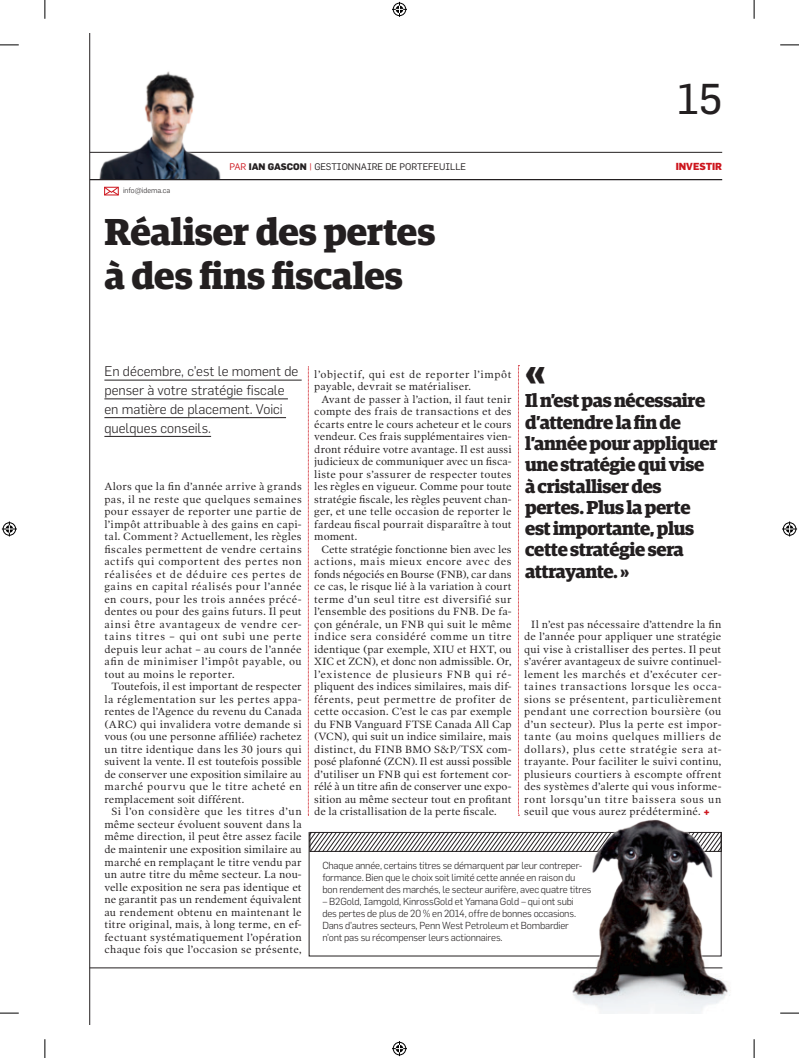
<style>
.page{position:relative;width:799px;height:1058px;background:#fff}
.page>*{position:absolute;margin:0;border:0;box-sizing:border-box;transform-origin:0 0}
.t1{font:700 42.5px "Guardian Egyp";color:#231f20}
.t2{font:42.25px "Flama Basic";color:#231f20}
.t3{font:700 37.5px/43.8px "Guardian Egyp";letter-spacing:-.005em;color:#231f20}
.t4{font:700 18.75px/21.2px "Guardian Egyp";letter-spacing:-.02em;color:#231f20}
.t5{font:300 13.75px/18.8px "Flama";color:#231f20}
.t6{font:10.62px/12.5px "Poynter OS Text One L";letter-spacing:.025em;color:#231f20;text-align:justify}
.t7{font:300 10px/11.9px "Flama";letter-spacing:-.015em;color:#231f20}
.t8{font:800 10px "Flama";color:#cd151d}
.t9{font:9.38px "Flama";color:#231f20}
.t10{font:300 7.5px "Flama";color:#231f20}
.s1{color:#cd151d}
.s2{font-weight:800}
.s3{font-family:"Guardian Egyp";font-weight:900;color:#cd151d}
</style>
<div class="page">
<hr style="left:89px;top:34px;width:1px;height:990px;background:#231f20">
<svg style="left:308px;top:366px;width:1px;height:449px"></svg>
<hr style="left:104px;top:380px;width:197px;height:1px;background:#231f20">
<hr style="left:104px;top:398px;width:184px;height:1px;background:#231f20">
<hr style="left:104px;top:417px;width:182px;height:1px;background:#231f20">
<hr style="left:104px;top:436px;width:107px;height:1px;background:#231f20">
<svg style="left:312px;top:834px;width:238px;height:15px"></svg>
<div style="left:310px;top:832px;width:411px;height:19px;border:1px solid #231f20"></div>
<div style="left:309px;top:831px;width:412px;height:124px;border:1px solid #231f20"></div>
<svg style="left:518px;top:365px;width:1px;height:450px"></svg>
<hr style="left:90px;top:152px;width:632px;height:1px;background:#231f20">
<svg style="left:104px;top:187px;width:15px;height:8px"></svg>
<img style="left:89px;top:67px;width:140px;height:112px">
<hr style="left:90px;top:179px;width:632px;height:1px;background:#231f20">
<img style="left:550px;top:819px;width:180px;height:193px">
<hr style="left:90px;top:967px;width:507px;height:1px;background:#231f20">
<svg style="left:702px;top:967px;width:20px;height:1px"></svg>
<svg style="left:0;top:44px;width:19px;height:2px"></svg>
<svg style="left:780px;top:44px;width:18px;height:2px"></svg>
<svg style="left:0;top:1012px;width:19px;height:1px"></svg>
<svg style="left:780px;top:1012px;width:18px;height:1px"></svg>
<svg style="left:44px;top:0;width:2px;height:19px"></svg>
<svg style="left:44px;top:1039px;width:2px;height:18px"></svg>
<svg style="left:753px;top:0;width:1px;height:19px"></svg>
<svg style="left:753px;top:1039px;width:1px;height:18px"></svg>
<svg style="left:392px;top:2px;width:15px;height:15px"></svg>
<svg style="left:392px;top:1041px;width:15px;height:14px"></svg>
<svg style="left:2px;top:521px;width:15px;height:15px"></svg>
<svg style="left:782px;top:521px;width:15px;height:15px"></svg>
<h2 class="t2" style="left:677px;top:74px;width:46px">15</h2>
<p class="t10" style="left:123px;top:186px;width:49px">info@idema.ca</p>
<p class="t9" style="left:229px;top:161px;width:238px"><span class="s1">PAR</span> <span class="s2">IAN GASCON</span> <span class="s1">|</span> GESTIONNAIRE DE PORTEFEUILLE</p>
<p class="t8" style="left:675px;top:160px;width:48px">INVESTIR</p>
<h3 class="t3" style="left:104px;top:206px;width:332px">Réaliser des pertes à des fins fiscales</h3>
<p class="t5" style="left:104px;top:362px;width:195px">En décembre, c’est le moment de penser à votre stratégie fiscale en matière de placement. Voici quelques conseils.</p>
<p class="t6" style="left:104px;top:480px;width:199px">Alors que la fin d’année arrive à grands pas, il ne reste que quelques semaines pour essayer de reporter une partie de l’impôt attribuable à des gains en capi&shy;tal. Comment? Actuellement, les règles fiscales permettent de vendre certains actifs qui comportent des pertes non réalisées et de déduire ces pertes de gains en capital réalisés pour l’année en cours, pour les trois années précé&shy;dentes ou pour des gains futurs. Il peut ainsi être avantageux de vendre cer&shy;tains titres – qui ont subi une perte depuis leur achat – au cours de l’année afin de minimiser l’impôt payable, ou tout au moins le reporter.</p>
<p class="t6" style="left:104px;top:680px;width:199px;text-indent:7px">Toutefois, il est important de respecter la réglementation sur les pertes appa&shy;rentes de l’Agence du revenu du Canada (ARC) qui invalidera votre demande si vous (ou une personne affiliée) rachetez un titre identique dans les 30 jours qui suivent la vente. Il est toutefois possible de conserver une exposition similaire au marché pourvu que le titre acheté en remplacement soit différent.</p>
<p class="t6" style="left:104px;top:805px;width:199px;text-indent:7px">Si l’on considère que les titres d’un même secteur évoluent souvent dans la même direction, il peut être assez facile de maintenir une exposition similaire au marché en remplaçant le titre vendu par un autre titre du même secteur. La nou&shy;velle exposition ne sera pas identique et ne garantit pas un rendement équivalent au rendement obtenu en maintenant le titre original, mais, à long terme, en ef&shy;fectuant systématiquement l’opération chaque fois que l’occasion se présente,</p>
<p class="t6" style="left:314px;top:367px;width:199px">l’objectif, qui est de reporter l’impôt payable, devrait se matérialiser.</p>
<p class="t6" style="left:314px;top:392px;width:199px;text-indent:7px">Avant de passer à l’action, il faut tenir compte des frais de transactions et des écarts entre le cours acheteur et le cours vendeur. Ces frais supplémentaires vien&shy;dront réduire votre avantage. Il est aussi judicieux de communiquer avec un fisca&shy;liste pour s’assurer de respecter toutes les règles en vigueur. Comme pour toute stratégie fiscale, les règles peuvent chan&shy;ger, et une telle occasion de reporter le fardeau fiscal pourrait disparaître à tout moment.</p>
<p class="t6" style="left:314px;top:542px;width:199px;text-indent:7px">Cette stratégie fonctionne bien avec les actions, mais mieux encore avec des fonds négociés en Bourse (FNB), car dans ce cas, le risque lié à la variation à court terme d’un seul titre est diversifié sur l’ensemble des positions du FNB. De fa&shy;çon générale, un FNB qui suit le même indice sera considéré comme un titre identique (par exemple, XIU et HXT, ou XIC et ZCN), et donc non admissible. Or, l’existence de plusieurs FNB qui ré&shy;pliquent des indices similaires, mais dif&shy;férents, peut permettre de profiter de cette occasion. C’est le cas par exemple du FNB Vanguard FTSE Canada All Cap (VCN), qui suit un indice similaire, mais distinct, du FINB BMO S&amp;P/TSX com&shy;posé plafonné (ZCN). Il est aussi possible d’utiliser un FNB qui est fortement cor&shy;rélé à un titre afin de conserver une expo&shy;sition au même secteur tout en profitant de la cristallisation de la perte fiscale.</p>
<h1 class="t1" style="left:525px;top:339px;width:22px">«</h1>
<h3 class="t4" style="left:525px;top:388px;width:194px">Il n’est pas nécessaire d’attendre la fin de l’année pour appliquer une stratégie qui vise à cristalliser des pertes. Plus la perte est importante, plus cette stratégie sera attrayante. »</h3>
<p class="t6" style="left:524px;top:617px;width:199px;text-indent:7px">Il n’est pas nécessaire d’attendre la fin de l’année pour appliquer une stratégie qui vise à cristalliser des pertes. Il peut s’avérer avantageux de suivre continuel&shy;lement les marchés et d’exécuter cer&shy;taines transactions lorsque les occa&shy;sions se présentent, particulièrement pendant une correction boursière (ou d’un secteur). Plus la perte est impor&shy;tante (au moins quelques milliers de dollars), plus cette stratégie sera at&shy;trayante. Pour faciliter le suivi continu, plusieurs courtiers à escompte offrent des systèmes d’alerte qui vous informe&shy;ront lorsqu’un titre baissera sous un seuil que vous aurez prédéterminé. <span class="s3">+</span></p>
<p class="t7" style="left:322px;top:859px;width:271px">Chaque année, certains titres se démarquent par leur contreper&shy;formance. Bien que le choix soit limité cette année en raison du bon rendement des marchés, le secteur aurifère, avec quatre titres</p>
<p class="t7" style="left:322px;top:895px;width:255px">– B2Gold, Iamgold, KinrossGold et Yamana Gold – qui ont subi des pertes de plus de 20 % en 2014, offre de bonnes occasions.<br>Dans d’autres secteurs, Penn West Petroleum et Bombardier n’ont pas su récompenser leurs actionnaires.</p>
</div>
